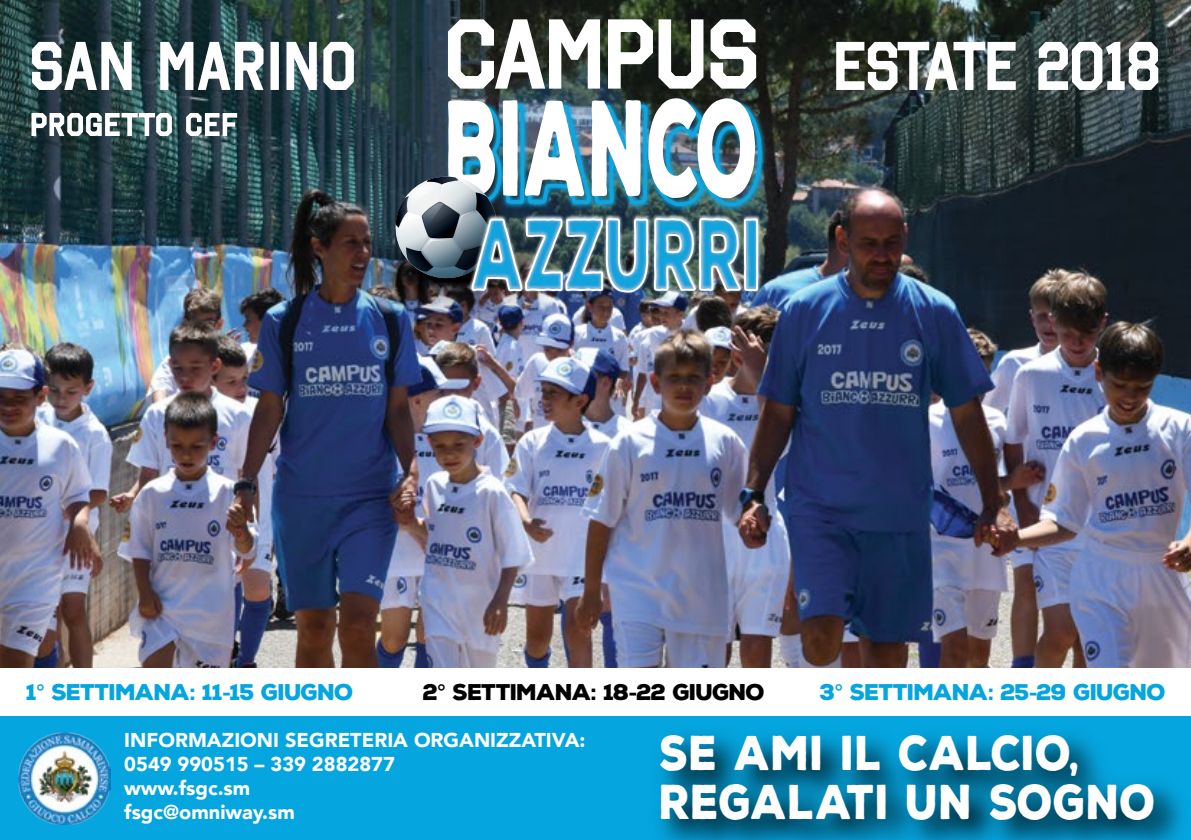
<style>
.page{position:relative;width:1191px;height:840px;background:#fff}
.page>*{position:absolute;margin:0;border:0;box-sizing:border-box;transform-origin:0 0}
.t1{font:92.2px "Octin College Free";letter-spacing:.025em;color:#fff}
.t2{font:64px "Octin College Free";letter-spacing:.025em;color:#fff;scale:.93 1}
.t3{font:64px "Octin College Free";letter-spacing:.06em;color:#fff;scale:.93 1}
.t4{font:900 47.2px/48px "Nexa Rust Sans";color:#fff;scale:.87 1}
.t5{font:30px "Octin College Free";letter-spacing:.075em;color:#fff}
.t6{font:900 22px "Nexa Rust Sans";letter-spacing:-.05em;color:#05a5df}
.t7{font:900 22px "Nexa Rust Sans";letter-spacing:-.05em;color:#000}
.t8{font:900 20px/24px "Avenir";color:#fff}
.s1{font-family:"Helvetica Neue";font-weight:700}
</style>
<div class="page">
<img style="left:0;top:0;width:1191px;height:667px">
<img style="left:763px;top:29px;width:71px;height:102px">
<img style="left:763px;top:131px;width:73px;height:263px">
<div style="left:0;top:714px;width:1191px;height:125px;background:#05a5df"></div>
<img style="left:18px;top:732px;width:92px;height:91px">
<img style="left:643px;top:714px;width:548px;height:125px">
<svg style="left:31px;top:111px;width:143px;height:26px"></svg>
<svg style="left:185px;top:111px;width:53px;height:26px"></svg>
<svg style="left:30px;top:36px;width:103px;height:56px"></svg>
<svg style="left:159px;top:38px;width:107px;height:53px"></svg>
<div style="left:270px;top:42px;width:9px;height:48px;border:3px solid #fff"></div>
<img style="left:285px;top:0;width:478px;height:430px">
<svg style="left:834px;top:40px;width:183px;height:51px"></svg>
<svg style="left:1036px;top:40px;width:125px;height:51px"></svg>
<h1 class="t1" style="left:446px;top:1px;width:313px">CAMPUS</h1>
<h2 class="t3" style="left:31px;top:29px;width:350px">SAN MARINO</h2>
<h2 class="t2" style="left:834px;top:29px;width:351px">ESTATE 2018</h2>
<h3 class="t5" style="left:31px;top:107px;width:207px">PROGETTO CEF</h3>
<p class="t6" style="left:26px;top:676px;width:329px">1<span class="s1">°</span> SETTIMANA<span class="s1">:</span> 11<span class="s1">-</span>15 GIUGNO</p>
<p class="t7" style="left:423px;top:676px;width:344px">2<span class="s1">°</span> SETTIMANA<span class="s1">:</span> 18<span class="s1">-</span>22 GIUGNO</p>
<p class="t6" style="left:819px;top:676px;width:348px">3<span class="s1">°</span> SETTIMANA<span class="s1">:</span> 25<span class="s1">-</span>29 GIUGNO</p>
<p class="t8" style="left:124px;top:727px;width:463px">INFORMAZIONI SEGRETERIA ORGANIZZATIVA:<br>0549 990515 – 339 2882877<br>www.fsgc.sm<br>fsgc@omniway.sm</p>
<h3 class="t4" style="left:659px;top:729px;width:572px">SE AMI IL CALCIO,<br>REGALATI UN SOGNO</h3>
</div>
